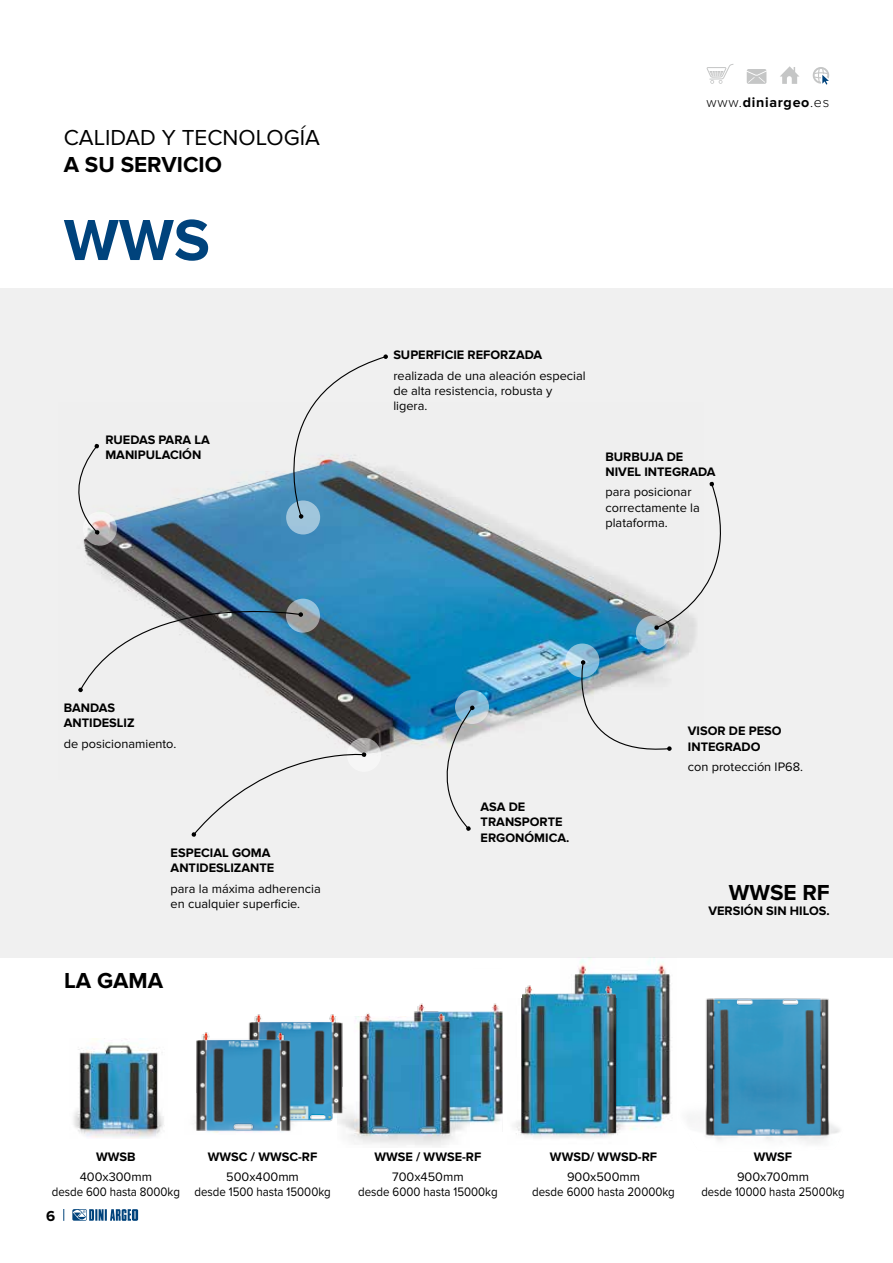
<style>
.page{position:relative;width:893px;height:1263px;background:#fff}
.page>*{position:absolute;margin:0;border:0;box-sizing:border-box;transform-origin:0 0}
.t1{font:700 60px "Proxima Nova";color:#00437c}
.t2{font:700 22.5px "Proxima Nova";color:#000}
.t3{font:22.5px "Proxima Nova";color:#000}
.t4{font:700 15px "Proxima Nova";color:#000}
.t5{font:700 14.25px "Proxima Nova";letter-spacing:.05em;color:#000}
.t6{font:12.75px/15.3px "Proxima Nova";color:#000;text-align:center}
.t7{font:700 12.75px/15.3px "Proxima Nova";color:#000}
.s1{font-weight:300}
</style>
<div class="page">
<svg style="left:63px;top:1209px;width:1px;height:12px"></svg>
<svg style="left:72px;top:1209px;width:66px;height:12px"></svg>
<div style="left:0;top:288px;width:893px;height:670px;background:#f0f0f0"></div>
<svg style="left:813px;top:67px;width:16px;height:18px"></svg>
<svg style="left:780px;top:66px;width:19px;height:18px"></svg>
<svg style="left:747px;top:69px;width:19px;height:15px"></svg>
<svg style="left:707px;top:64px;width:27px;height:20px"></svg>
<img style="left:248px;top:1014px;width:90px;height:109px">
<img style="left:688px;top:998px;width:152px;height:146px">
<img style="left:574px;top:957px;width:97px;height:173px">
<img style="left:514px;top:999px;width:113px;height:139px">
<img style="left:522px;top:981px;width:94px;height:152px">
<img style="left:419px;top:1003px;width:84px;height:120px">
<img style="left:338px;top:1017px;width:132px;height:130px">
<img style="left:360px;top:1006px;width:89px;height:126px">
<img style="left:190px;top:1112px;width:112px;height:14px">
<img style="left:73px;top:1038px;width:91px;height:100px">
<img style="left:196px;top:1026px;width:95px;height:105px">
<img style="left:84px;top:471px;width:589px;height:281px">
<svg style="left:83px;top:512px;width:34px;height:34px"></svg>
<div style="left:286px;top:500px;width:34px;height:34px;background:#9fc5db;border-radius:50%"></div>
<svg style="left:455px;top:690px;width:34px;height:34px"></svg>
<svg style="left:636px;top:616px;width:34px;height:34px"></svg>
<svg style="left:347px;top:738px;width:34px;height:34px"></svg>
<svg style="left:286px;top:599px;width:34px;height:34px"></svg>
<svg style="left:565px;top:643px;width:34px;height:34px"></svg>
<svg style="left:78px;top:444px;width:22px;height:91px"></svg>
<svg style="left:257px;top:354px;width:131px;height:165px"></svg>
<svg style="left:654px;top:481px;width:67px;height:149px"></svg>
<svg style="left:78px;top:588px;width:225px;height:104px"></svg>
<svg style="left:565px;top:660px;width:107px;height:92px"></svg>
<svg style="left:418px;top:705px;width:57px;height:126px"></svg>
<svg style="left:191px;top:746px;width:176px;height:91px"></svg>
<h2 class="t3" style="left:64px;top:125px;width:258px">CALIDAD Y TECNOLOGÍA</h2>
<h2 class="t2" style="left:64px;top:152px;width:160px">A SU SERVICIO</h2>
<h1 class="t1" style="left:64px;top:205px;width:148px">WWS</h1>
<p class="t7" style="left:105px;top:432px;width:106px">RUEDAS PARA LA<br>MANIPULACIÓN</p>
<p class="t5" style="left:707px;top:94px;width:124px"><span class="s1">www.</span>diniargeo<span class="s1">.es</span></p>
<p class="t7" style="left:393px;top:347px;width:150px">SUPERFICIE REFORZADA</p>
<p class="t6" style="left:393px;top:368px;width:194px;text-align:left">realizada de una aleación especial de alta resistencia, robusta y ligera.</p>
<p class="t7" style="left:605px;top:449px;width:112px">BURBUJA DE<br>NIVEL INTEGRADA</p>
<p class="t6" style="left:605px;top:485px;width:96px;text-align:left">para posicionar correctamente la plataforma.</p>
<p class="t7" style="left:64px;top:700px;width:72px">BANDAS<br>ANTIDESLIZ</p>
<p class="t6" style="left:64px;top:736px;width:114px">de posicionamiento.</p>
<p class="t7" style="left:171px;top:845px;width:105px">ESPECIAL GOMA<br>ANTIDESLIZANTE</p>
<p class="t6" style="left:171px;top:881px;width:152px;text-align:left">para la máxima adherencia en cualquier superficie.</p>
<h2 class="t2" style="left:64px;top:968px;width:100px">LA GAMA</h2>
<p class="t7" style="left:481px;top:799px;width:90px">ASA DE<br>TRANSPORTE<br>ERGONÓMICA.</p>
<p class="t7" style="left:688px;top:724px;width:95px">VISOR DE PESO<br>INTEGRADO</p>
<p class="t6" style="left:688px;top:759px;width:117px">con protección IP68.</p>
<h2 class="t2" style="left:729px;top:880px;width:103px">WWSE RF</h2>
<p class="t7" style="left:708px;top:904px;width:123px">VERSIÓN SIN HILOS.</p>
<p class="t7" style="left:96px;top:1149px;width:41px">WWSB</p>
<p class="t6" style="left:52px;top:1169px;width:130px">400x300mm<br>desde 600 hasta 8000kg</p>
<p class="t4" style="left:46px;top:1207px;width:11px">6</p>
<p class="t7" style="left:208px;top:1149px;width:111px">WWSC / WWSC-RF</p>
<p class="t6" style="left:194px;top:1169px;width:138px">500x400mm<br>desde 1500 hasta 15000kg</p>
<p class="t7" style="left:374px;top:1149px;width:109px">WWSE / WWSE-RF</p>
<p class="t6" style="left:358px;top:1169px;width:141px">700x450mm<br>desde 6000 hasta 15000kg</p>
<p class="t7" style="left:550px;top:1149px;width:109px">WWSD/ WWSD-RF</p>
<p class="t6" style="left:532px;top:1169px;width:144px">900x500mm<br>desde 6000 hasta 20000kg</p>
<p class="t7" style="left:754px;top:1149px;width:40px">WWSF</p>
<p class="t6" style="left:701px;top:1169px;width:145px">900x700mm<br>desde 10000 hasta 25000kg</p>
</div>
